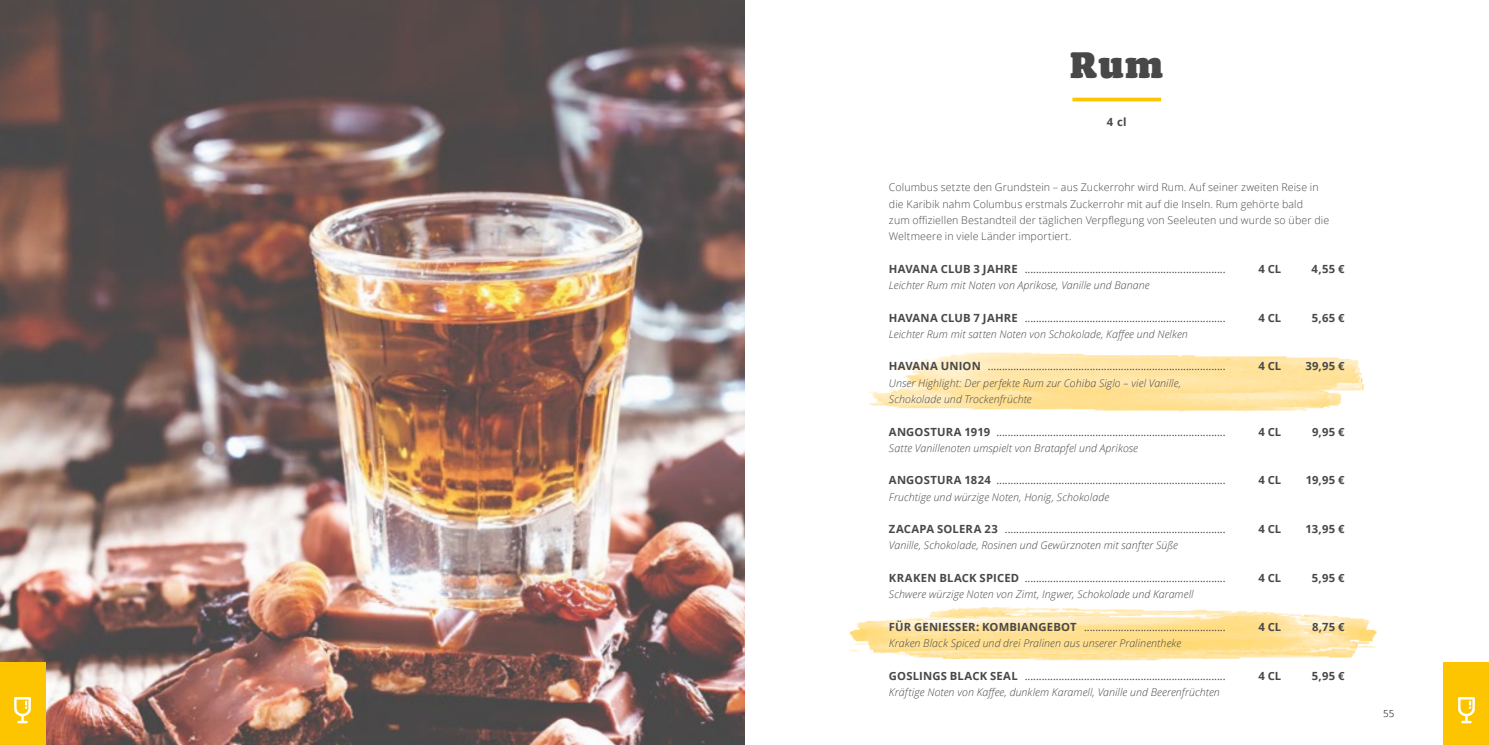
<style>
.page{position:relative;width:1489px;height:745px;background:#fff}
.page>*{position:absolute;margin:0;border:0;box-sizing:border-box;transform-origin:0 0}
.t1{font:900 43.75px "Frido";color:#484848}
.t2{font:700 11.25px "Open Sans";letter-spacing:.015em;color:#484848}
.t3{font:10.62px "Open Sans";color:#484848}
.t4{font:italic 300 10.62px/16.2px "Open Sans";letter-spacing:.005em;color:#484848}
.t5{font:300 10.62px/16.2px "Open Sans";letter-spacing:.01em;color:#484848}
.t6{font:300 9.75px "Open Sans";color:#000}
.s1{font-weight:700;font-size:11.25px}
</style>
<div class="page">
<img style="left:849px;top:607px;width:528px;height:54px">
<img style="left:864px;top:352px;width:500px;height:60px">
<img style="left:0;top:0;width:744px;height:744px">
<hr style="left:1072px;top:98px;width:88px;height:3px;background:#fdc500">
<div style="left:0;top:661px;width:45px;height:83px;background:#fdc500"></div>
<svg style="left:14px;top:697px;width:17px;height:25px"></svg>
<div style="left:1443px;top:661px;width:45px;height:83px;background:#fdc500"></div>
<svg style="left:1458px;top:697px;width:16px;height:25px"></svg>
<h1 class="t1" style="left:1070px;top:39px;width:94px">Rum</h1>
<p class="t2" style="left:1106px;top:114px;width:21px">4 cl</p>
<p class="t5" style="left:888px;top:179px;width:441px">Columbus setzte den Grundstein – aus Zuckerrohr wird Rum. Auf seiner zweiten Reise in die Karibik nahm Columbus erstmals Zuckerrohr mit auf die Inseln. Rum gehörte bald<br>zum offiziellen Bestandteil der täglichen Verpflegung von Seeleuten und wurde so über die Weltmeere in viele Länder importiert.</p>
<p class="t3" style="left:888px;top:261px;width:338px"><span class="s1">HAVANA CLUB 3 JAHRE</span> .......................................................................</p>
<p class="t2" style="left:1258px;top:260px;width:24px">4 CL</p>
<p class="t2" style="left:1311px;top:260px;width:34px">4,55 €</p>
<p class="t4" style="left:888px;top:276px;width:262px">Leichter Rum mit Noten von Aprikose, Vanille und Banane</p>
<p class="t3" style="left:888px;top:310px;width:338px"><span class="s1">HAVANA CLUB 7 JAHRE</span> .......................................................................</p>
<p class="t2" style="left:1258px;top:309px;width:24px">4 CL</p>
<p class="t2" style="left:1311px;top:309px;width:34px">5,65 €</p>
<p class="t4" style="left:888px;top:325px;width:300px">Leichter Rum mit satten Noten von Schokolade, Kaffee und Nelken</p>
<p class="t3" style="left:888px;top:359px;width:338px"><span class="s1">HAVANA UNION</span> ....................................................................................</p>
<p class="t2" style="left:1258px;top:358px;width:24px">4 CL</p>
<p class="t2" style="left:1305px;top:358px;width:41px">39,95 €</p>
<p class="t4" style="left:888px;top:374px;width:293px">Unser Highlight: Der perfekte Rum zur Cohiba Siglo – viel Vanille,<br>Schokolade und Trockenfrüchte</p>
<p class="t3" style="left:888px;top:424px;width:338px"><span class="s1">ANGOSTURA 1919</span> .................................................................................</p>
<p class="t2" style="left:1258px;top:423px;width:24px">4 CL</p>
<p class="t2" style="left:1311px;top:423px;width:34px">9,95 €</p>
<p class="t4" style="left:888px;top:439px;width:251px">Satte Vanillenoten umspielt von Bratapfel und Aprikose</p>
<p class="t3" style="left:888px;top:473px;width:338px"><span class="s1">ANGOSTURA 1824</span> .................................................................................</p>
<p class="t2" style="left:1258px;top:472px;width:24px">4 CL</p>
<p class="t2" style="left:1305px;top:472px;width:40px">19,95 €</p>
<p class="t4" style="left:888px;top:488px;width:222px">Fruchtige und würzige Noten, Honig, Schokolade</p>
<p class="t3" style="left:888px;top:521px;width:338px"><span class="s1">ZACAPA SOLERA 23</span> ..............................................................................</p>
<p class="t2" style="left:1258px;top:520px;width:24px">4 CL</p>
<p class="t2" style="left:1305px;top:520px;width:40px">13,95 €</p>
<p class="t4" style="left:888px;top:536px;width:290px">Vanille, Schokolade, Rosinen und Gewürznoten mit sanfter Süße</p>
<p class="t3" style="left:888px;top:570px;width:338px"><span class="s1">KRAKEN BLACK SPICED</span> .......................................................................</p>
<p class="t2" style="left:1258px;top:569px;width:24px">4 CL</p>
<p class="t2" style="left:1311px;top:569px;width:34px">5,95 €</p>
<p class="t4" style="left:888px;top:585px;width:306px">Schwere würzige Noten von Zimt, Ingwer, Schokolade und Karamell</p>
<p class="t3" style="left:888px;top:619px;width:338px"><span class="s1">FÜR GENIESSER: KOMBIANGEBOT</span> ..................................................</p>
<p class="t2" style="left:1258px;top:618px;width:24px">4 CL</p>
<p class="t2" style="left:1312px;top:618px;width:34px">8,75 €</p>
<p class="t4" style="left:888px;top:634px;width:294px">Kraken Black Spiced und drei Pralinen aus unserer Pralinentheke</p>
<p class="t3" style="left:888px;top:668px;width:338px"><span class="s1">GOSLINGS BLACK SEAL</span> .......................................................................</p>
<p class="t2" style="left:1258px;top:667px;width:24px">4 CL</p>
<p class="t2" style="left:1311px;top:667px;width:34px">5,95 €</p>
<p class="t4" style="left:888px;top:683px;width:332px">Kräftige Noten von Kaffee, dunklem Karamell, Vanille und Beerenfrüchten</p>
<p class="t6" style="left:1382px;top:706px;width:13px">55</p>
</div>
